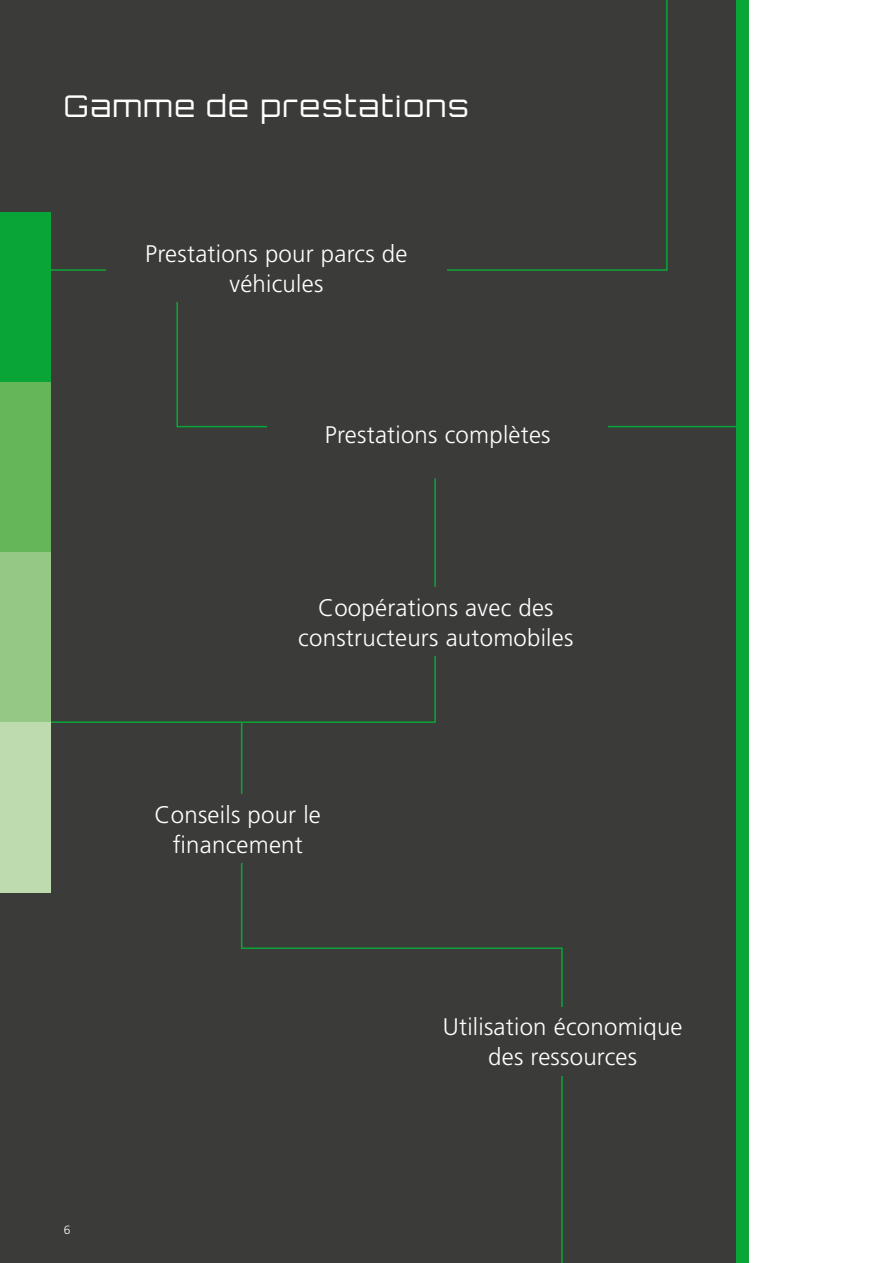
<style>
.page{position:relative;width:893px;height:1263px;background:#fff}
.page>*{position:absolute;margin:0;border:0;box-sizing:border-box;transform-origin:0 0}
.t1{font:300 30px "Orbitron CE";letter-spacing:.06em;color:#fff}
.t2{font:300 24px/30px "Frutiger LT Pro";letter-spacing:.01em;color:#fff;text-align:center}
.t3{font:300 12px "Frutiger LT Pro";color:#fff}
</style>
<div class="page">
<div style="left:0;top:0;width:736px;height:1263px;background:#3b3b3a"></div>
<div style="left:0;top:213px;width:51px;height:170px;background:#0aa537"></div>
<div style="left:0;top:383px;width:51px;height:170px;background:#64b659"></div>
<div style="left:0;top:553px;width:51px;height:170px;background:#95c884"></div>
<div style="left:0;top:723px;width:51px;height:170px;background:#bddbaf"></div>
<div style="left:736px;top:0;width:12px;height:1263px;background:#0aa537"></div>
<svg style="left:50px;top:0;width:618px;height:271px"></svg>
<svg style="left:176px;top:302px;width:560px;height:126px"></svg>
<svg style="left:50px;top:478px;width:386px;height:245px"></svg>
<svg style="left:240px;top:721px;width:323px;height:542px"></svg>
<div style="left:106px;top:234px;width:340px;height:68px;background:#3b3b3a"></div>
<div style="left:268px;top:400px;width:340px;height:68px;background:#3b3b3a"></div>
<div style="left:266px;top:588px;width:340px;height:68px;background:#3b3b3a"></div>
<div style="left:106px;top:794px;width:263px;height:68px;background:#3b3b3a"></div>
<div style="left:393px;top:1007px;width:340px;height:68px;background:#3b3b3a"></div>
<p class="t1" style="left:64px;top:88px;width:407px">Gamme de prestations</p>
<p class="t2" style="left:145px;top:239px;width:264px">Prestations pour parcs de véhicules</p>
<p class="t2" style="left:325px;top:420px;width:227px">Prestations complètes</p>
<p class="t2" style="left:298px;top:593px;width:277px">Coopérations avec des constructeurs automobiles</p>
<p class="t2" style="left:155px;top:799px;width:168px">Conseils pour le financement</p>
<p class="t3" style="left:64px;top:1222px;width:8px">6</p>
<p class="t2" style="left:443px;top:1012px;width:241px">Utilisation économique des ressources</p>
</div>
